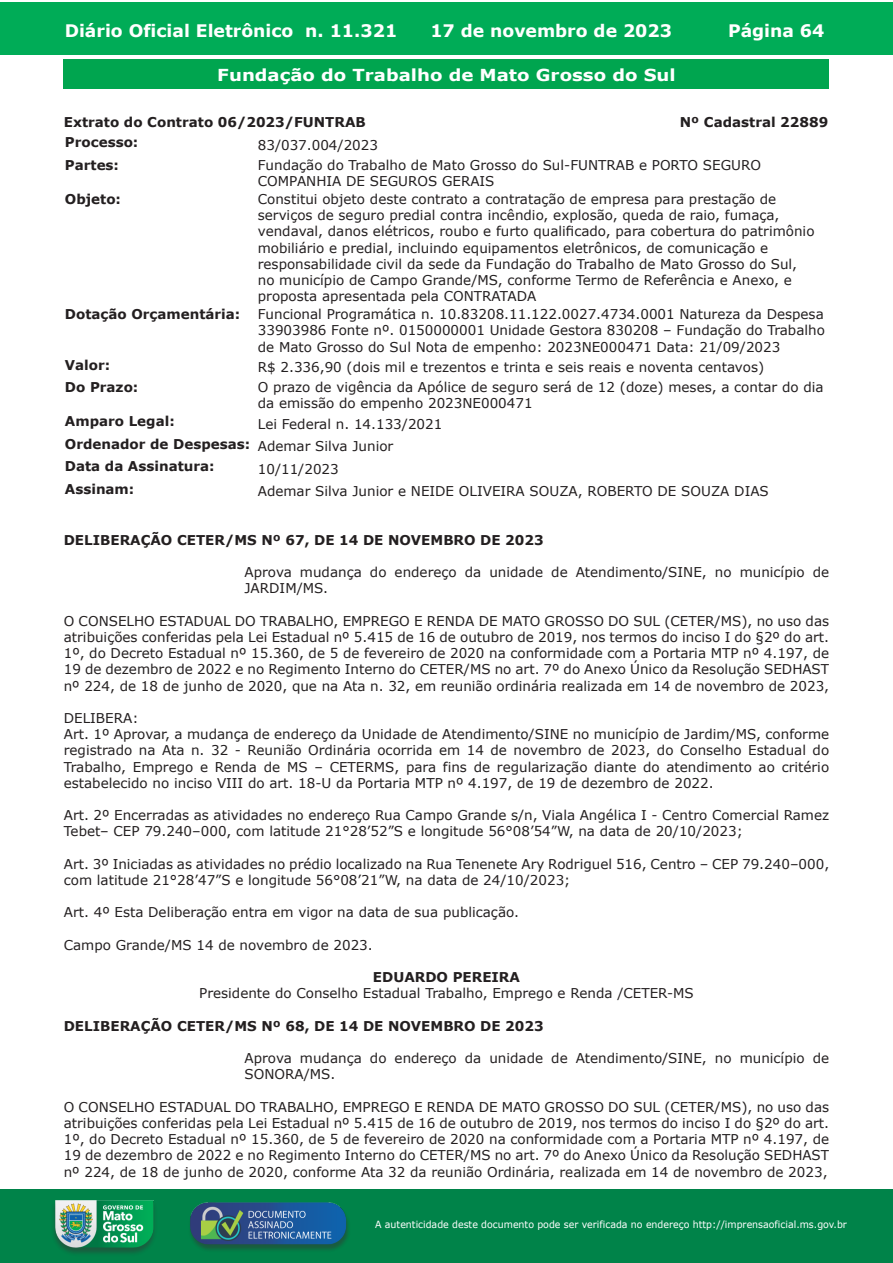
<style>
.page{position:relative;width:893px;height:1263px;background:#fff}
.page>*{position:absolute;margin:0;border:0;box-sizing:border-box;transform-origin:0 0}
.t1{font:700 17.25px "Verdana";color:#fff}
.t2{font:700 16.5px "Verdana";color:#fff;scale:1.1 1}
.t3{font:13.5px/16.2px "Verdana";color:#231f20}
.t4{font:700 13.5px "Verdana";color:#231f20}
.t5{font:9.9px "Verdana";color:#fff;scale:.95 1}
.s1{font-weight:700}
</style>
<div class="page">
<div style="left:0;top:2px;width:893px;height:53px;background:#00ac57"></div>
<div style="left:1px;top:1189px;width:892px;height:74px;background:#008349"></div>
<img style="left:49px;top:1198px;width:111px;height:61px">
<img style="left:185px;top:1201px;width:168px;height:54px">
<div style="left:64px;top:60px;width:765px;height:29px;background:#00a54f"></div>
<p class="t1" style="left:65px;top:18px;width:334px">Diário Oficial Eletrônico n. 11.321</p>
<p class="t1" style="left:430px;top:18px;width:243px">17 de novembro de 2023</p>
<p class="t1" style="left:728px;top:18px;width:98px">Página 64</p>
<p class="t2" style="left:217px;top:63px;width:418px">Fundação do Trabalho de Mato Grosso do Sul</p>
<p class="t4" style="left:64px;top:113px;width:303px">Extrato do Contrato 06/2023/FUNTRAB</p>
<p class="t4" style="left:680px;top:113px;width:150px">Nº Cadastral 22889</p>
<p class="t4" style="left:65px;top:133px;width:75px">Processo:</p>
<p class="t3" style="left:258px;top:136px;width:122px">83/037.004/2023</p>
<p class="t4" style="left:65px;top:155px;width:56px">Partes:</p>
<p class="t3" style="left:258px;top:157px;width:505px">Fundação do Trabalho de Mato Grosso do Sul-FUNTRAB e PORTO SEGURO<br>COMPANHIA DE SEGUROS GERAIS</p>
<p class="t4" style="left:65px;top:189px;width:58px">Objeto:</p>
<p class="t3" style="left:258px;top:191px;width:558px">Constitui objeto deste contrato a contratação de empresa para prestação de serviços de seguro predial contra incêndio, explosão, queda de raio, fumaça, vendaval, danos elétricos, roubo e furto qualificado, para cobertura do patrimônio mobiliário e predial, incluindo equipamentos eletrônicos, de comunicação e responsabilidade civil da sede da Fundação do Trabalho de Mato Grosso do Sul, no município de Campo Grande/MS, conforme Termo de Referência e Anexo, e proposta apresentada pela CONTRATADA</p>
<p class="t4" style="left:65px;top:305px;width:177px">Dotação Orçamentária:</p>
<p class="t3" style="left:258px;top:306px;width:569px;text-align:justify">Funcional Programática n. 10.83208.11.122.0027.4734.0001 Natureza da Despesa 33903986 Fonte nº. 0150000001 Unidade Gestora 830208 – Fundação do Trabalho de Mato Grosso do Sul Nota de empenho: 2023NE000471 Data: 21/09/2023</p>
<p class="t4" style="left:65px;top:355px;width:47px">Valor:</p>
<p class="t3" style="left:258px;top:359px;width:508px">R$ 2.336,90 (dois mil e trezentos e trinta e seis reais e noventa centavos)</p>
<p class="t4" style="left:65px;top:378px;width:75px">Do Prazo:</p>
<p class="t3" style="left:258px;top:379px;width:567px">O prazo de vigência da Apólice de seguro será de 12 (doze) meses, a contar do dia da emissão do empenho 2023NE000471</p>
<p class="t4" style="left:65px;top:412px;width:111px">Amparo Legal:</p>
<p class="t3" style="left:65px;top:413px;width:379px;line-height:20.2px;text-indent:193px">Lei Federal n. 14.133/2021<br><span class="s1">Ordenador de Despesas:</span> Ademar Silva Junior</p>
<p class="t4" style="left:65px;top:457px;width:151px">Data da Assinatura:</p>
<p class="t3" style="left:258px;top:460px;width:82px">10/11/2023</p>
<p class="t4" style="left:65px;top:479px;width:71px">Assinam:</p>
<p class="t3" style="left:258px;top:483px;width:512px">Ademar Silva Junior e NEIDE OLIVEIRA SOUZA, ROBERTO DE SOUZA DIAS</p>
<p class="t4" style="left:64px;top:530px;width:481px">DELIBERAÇÃO CETER/MS Nº 67, DE 14 DE NOVEMBRO DE 2023</p>
<p class="t3" style="left:245px;top:564px;width:586px">Aprova mudança do endereço da unidade de Atendimento/SINE, no município de<br>JARDIM/MS.</p>
<p class="t3" style="left:64px;top:613px;width:767px;text-align:justify">O CONSELHO ESTADUAL DO TRABALHO, EMPREGO E RENDA DE MATO GROSSO DO SUL (CETER/MS), no uso das atribuições conferidas pela Lei Estadual nº 5.415 de 16 de outubro de 2019, nos termos do inciso I do §2º do art.<br>1º, do Decreto Estadual nº 15.360, de 5 de fevereiro de 2020 na conformidade com a Portaria MTP nº 4.197, de 19 de dezembro de 2022 e no Regimento Interno do CETER/MS no art. 7º do Anexo Único da Resolução SEDHAST nº 224, de 18 de junho de 2020, que na Ata n. 32, em reunião ordinária realizada em 14 de novembro de 2023,</p>
<p class="t3" style="left:64px;top:710px;width:767px">DELIBERA:<br>Art. 1º Aprovar, a mudança de endereço da Unidade de Atendimento/SINE no município de Jardim/MS, conforme registrado na Ata n. 32 - Reunião Ordinária ocorrida em 14 de novembro de 2023, do Conselho Estadual do Trabalho, Emprego e Renda de MS – CETERMS, para fins de regularização diante do atendimento ao critério estabelecido no inciso VIII do art. 18-U da Portaria MTP nº 4.197, de 19 de dezembro de 2022.</p>
<p class="t3" style="left:64px;top:807px;width:767px">Art. 2º Encerradas as atividades no endereço Rua Campo Grande s/n, Viala Angélica I - Centro Comercial Ramez<br>Tebet– CEP 79.240–000, com latitude 21°28’52”S e longitude 56°08’54”W, na data de 20/10/2023;</p>
<p class="t3" style="left:64px;top:856px;width:767px">Art. 3º Iniciadas as atividades no prédio localizado na Rua Tenenete Ary Rodriguel 516, Centro – CEP 79.240–000, com latitude 21°28’47”S e longitude 56°08’21”W, na data de 24/10/2023;</p>
<p class="t3" style="left:64px;top:904px;width:457px">Art. 4º Esta Deliberação entra em vigor na data de sua publicação.</p>
<p class="t3" style="left:64px;top:937px;width:310px">Campo Grande/MS 14 de novembro de 2023.</p>
<p class="t4" style="left:373px;top:968px;width:149px">EDUARDO PEREIRA</p>
<p class="t3" style="left:199px;top:985px;width:496px">Presidente do Conselho Estadual Trabalho, Emprego e Renda /CETER-MS</p>
<p class="t4" style="left:64px;top:1016px;width:481px">DELIBERAÇÃO CETER/MS Nº 68, DE 14 DE NOVEMBRO DE 2023</p>
<p class="t3" style="left:245px;top:1050px;width:586px">Aprova mudança do endereço da unidade de Atendimento/SINE, no município de<br>SONORA/MS.</p>
<p class="t3" style="left:64px;top:1099px;width:767px;text-align:justify">O CONSELHO ESTADUAL DO TRABALHO, EMPREGO E RENDA DE MATO GROSSO DO SUL (CETER/MS), no uso das atribuições conferidas pela Lei Estadual nº 5.415 de 16 de outubro de 2019, nos termos do inciso I do §2º do art.<br>1º, do Decreto Estadual nº 15.360, de 5 de fevereiro de 2020 na conformidade com a Portaria MTP nº 4.197, de 19 de dezembro de 2022 e no Regimento Interno do CETER/MS no art. 7º do Anexo Único da Resolução SEDHAST nº 224, de 18 de junho de 2020, conforme Ata 32 da reunião Ordinária, realizada em 14 de novembro de 2023,</p>
<p class="t5" style="left:375px;top:1218px;width:498px">A autenticidade deste documento pode ser verificada no endereço http://imprensaoficial.ms.gov.br</p>
</div>
